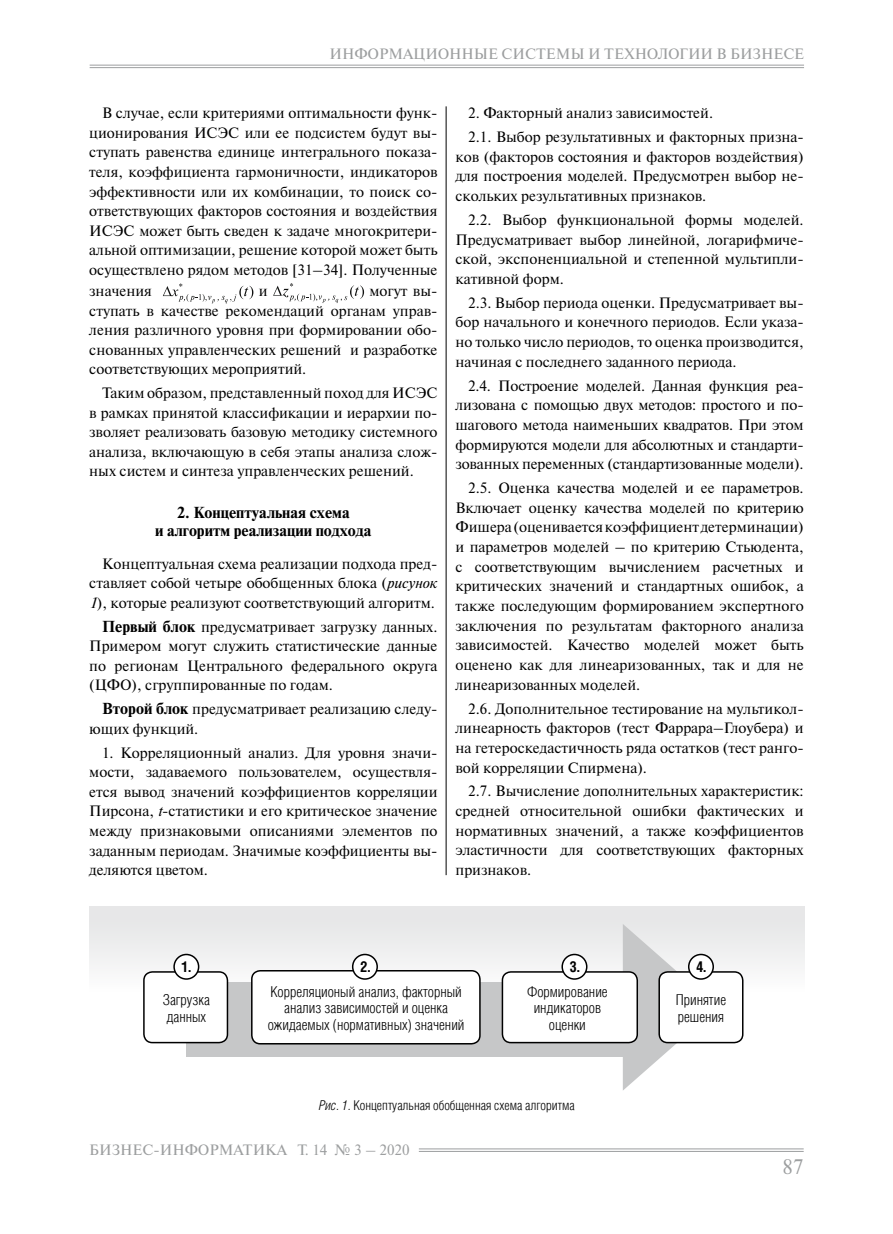
<style>
.page{position:relative;width:893px;height:1234px;background:#fff}
.page>*{position:absolute;margin:0;border:0;box-sizing:border-box;transform-origin:0 0}
.t1{font:21px "Newton C";color:#9c9e9f}
.t2{font:15px/19.6px "Newton C";color:#000;text-align:justify}
.t3{font:300 15px/16.5px "Helios Cond";color:#000}
.t4{font:15px "Newton C";color:#9c9e9f}
.t5{font:700 15px/18px "Newton C";color:#000;text-align:center}
.t6{font:700 15px "Helios Cond";color:#000}
.t7{font:300 13.5px "Helios Cond";color:#000}
.s1{font-style:italic}
.s2{font-weight:700}
</style>
<div class="page">
<hr style="left:419px;top:1148px;width:385px;height:1px;background:#9c9e9f">
<hr style="left:419px;top:1150px;width:385px;height:1px;background:#9c9e9f">
<hr style="left:90px;top:65px;width:714px;height:1px;background:#9c9e9f">
<hr style="left:90px;top:67px;width:714px;height:1px;background:#9c9e9f">
<hr style="left:446px;top:106px;width:1px;height:768px;background:#000">
<div style="left:90px;top:906px;width:714px;height:86px;background:#ebecec"></div>
<div style="left:186px;top:982px;width:457px;height:74px;background:#c6c7c8"></div>
<svg style="left:623px;top:924px;width:95px;height:166px"></svg>
<div style="left:144px;top:971px;width:83px;height:71px;background:#fff;border-radius:9px"></div>
<div style="left:143px;top:970px;width:85px;height:73px;border:2px solid #000;border-radius:9px"></div>
<div style="left:659px;top:971px;width:84px;height:71px;background:#fff;border-radius:9px"></div>
<div style="left:658px;top:970px;width:85px;height:73px;border:2px solid #000;border-radius:9px"></div>
<div style="left:502px;top:971px;width:135px;height:71px;background:#fff;border-radius:9px"></div>
<div style="left:502px;top:970px;width:136px;height:73px;border:2px solid #000;border-radius:9px"></div>
<div style="left:252px;top:970px;width:228px;height:73px;background:#fff;border-radius:9px"></div>
<div style="left:251px;top:969px;width:230px;height:75px;border:2px solid #000;border-radius:9px"></div>
<svg style="left:163px;top:283px;width:90px;height:20px"></svg>
<svg style="left:273px;top:283px;width:91px;height:20px"></svg>
<div style="left:174px;top:954px;width:25px;height:24px;background:#fff;border-radius:50%"></div>
<div style="left:173px;top:953px;width:26px;height:26px;border:2px solid #000;border-radius:50%"></div>
<div style="left:353px;top:954px;width:24px;height:24px;background:#fff;border-radius:50%"></div>
<div style="left:352px;top:953px;width:26px;height:26px;border:2px solid #000;border-radius:50%"></div>
<div style="left:562px;top:954px;width:25px;height:24px;background:#fff;border-radius:50%"></div>
<div style="left:561px;top:953px;width:26px;height:26px;border:2px solid #000;border-radius:50%"></div>
<div style="left:689px;top:954px;width:24px;height:24px;background:#fff;border-radius:50%"></div>
<div style="left:688px;top:953px;width:26px;height:26px;border:2px solid #000;border-radius:50%"></div>
<p class="t4" style="left:329px;top:45px;width:476px">ИНФОРМАЦИОННЫЕ СИСТЕМЫ И ТЕХНОЛОГИИ В БИЗНЕСЕ</p>
<p class="t2" style="left:89px;top:103px;width:350px;text-indent:13px">В случае, если критериями оптимальности функ&shy;ционирования ИСЭС или ее подсистем будут вы&shy;ступать равенства единице интегрального показа&shy;теля, коэффициента гармоничности, индикаторов эффективности или их комбинации, то поиск со&shy;ответствующих факторов состояния и воздействия ИСЭС может быть сведен к задаче многокритери&shy;альной оптимизации, решение которой может быть осуществлено рядом методов [31–34]. Полученные</p>
<p class="t2" style="left:89px;top:281px;width:64px">значения</p>
<p class="t2" style="left:259px;top:281px;width:10px">и</p>
<p class="t2" style="left:89px;top:281px;width:350px;text-indent:280px">могут вы&shy;ступать в качестве рекомендаций органам управ&shy;ления различного уровня при формировании обо&shy;снованных управленческих решений и разработке соответствующих мероприятий.</p>
<p class="t2" style="left:89px;top:383px;width:350px;text-indent:13px">Таким образом, представленный поход для ИСЭС в рамках принятой классификации и иерархии по&shy;зволяет реализовать базовую методику системного анализа, включающую в себя этапы анализа слож&shy;ных систем и синтеза управленческих решений.</p>
<p class="t5" style="left:155px;top:503px;width:218px">2. Концептуальная схема<br>и алгоритм реализации подхода</p>
<p class="t2" style="left:89px;top:553px;width:350px;text-indent:13px">Концептуальная схема реализации подхода пред&shy;ставляет собой четыре обобщенных блока (<span class="s1">рисунок 1</span>), которые реализуют соответствующий алгоритм.</p>
<p class="t2" style="left:89px;top:616px;width:350px;text-indent:13px"><span class="s2">Первый блок</span> предусматривает загрузку данных.<br>Примером могут служить статистические данные по регионам Центрального федерального округа (ЦФО), сгруппированные по годам.</p>
<p class="t2" style="left:89px;top:699px;width:350px;text-indent:13px"><span class="s2">Второй блок</span> предусматривает реализацию следу&shy;ющих функций.</p>
<p class="t2" style="left:89px;top:742px;width:350px;text-indent:13px">1. Корреляционный анализ. Для уровня значи&shy;мости, задаваемого пользователем, осуществля&shy;ется вывод значений коэффициентов корреляции Пирсона, <span class="s1">t</span>-статистики и его критическое значение между признаковыми описаниями элементов по заданным периодам. Значимые коэффициенты вы&shy;деляются цветом.</p>
<p class="t2" style="left:468px;top:101px;width:337px;line-height:23.9px">2. Факторный анализ зависимостей.<br>2.1. Выбор результативных и факторных призна-</p>
<p class="t2" style="left:455px;top:147px;width:350px">ков (факторов состояния и факторов воздействия) для построения моделей. Предусмотрен выбор не&shy;скольких результативных признаков.</p>
<p class="t2" style="left:455px;top:210px;width:350px;text-indent:13px">2.2. Выбор функциональной формы моделей.<br>Предусматривает выбор линейной, логарифмиче&shy;ской, экспоненциальной и степенной мультипли&shy;кативной форм.</p>
<p class="t2" style="left:455px;top:293px;width:350px;text-indent:13px">2.3. Выбор периода оценки. Предусматривает вы&shy;бор начального и конечного периодов. Если указа&shy;но только число периодов, то оценка производится, начиная с последнего заданного периода.</p>
<p class="t2" style="left:455px;top:375px;width:350px;text-indent:13px">2.4. Построение моделей. Данная функция реа&shy;лизована с помощью двух методов: простого и по&shy;шагового метода наименьших квадратов. При этом формируются модели для абсолютных и стандарти&shy;зованных переменных (стандартизованные модели).</p>
<p class="t2" style="left:455px;top:478px;width:350px;text-indent:13px">2.5. Оценка качества моделей и ее параметров.<br>Включает оценку качества моделей по критерию Фишера (оценивается коэффициент детерминации) и параметров моделей – по критерию Стьюдента, с соответствующим вычислением расчетных и критических значений и стандартных ошибок, а также последующим формированием экспертного заключения по результатам факторного анализа зависимостей. Качество моделей может быть оценено как для линеаризованных, так и для не линеаризованных моделей.</p>
<p class="t2" style="left:455px;top:698px;width:350px;text-indent:13px">2.6. Дополнительное тестирование на мультикол&shy;линеарность факторов (тест Фаррара–Глоубера) и на гетероскедастичность ряда остатков (тест ранго&shy;вой корреляции Спирмена).</p>
<p class="t2" style="left:455px;top:781px;width:350px;text-indent:13px">2.7. Вычисление дополнительных характеристик: средней относительной ошибки фактических и нормативных значений, а также коэффициентов эластичности для соответствующих факторных признаков.</p>
<p class="t6" style="left:182px;top:957px;width:11px">1.</p>
<p class="t6" style="left:360px;top:957px;width:12px">2.</p>
<p class="t6" style="left:570px;top:957px;width:12px">3.</p>
<p class="t6" style="left:696px;top:957px;width:11px">4.</p>
<p class="t3" style="left:163px;top:991px;width:48px">Загрузка данных</p>
<p class="t3" style="left:527px;top:982px;width:82px;text-align:center">Формирование индикаторов оценки</p>
<p class="t3" style="left:268px;top:982px;width:198px;text-align:center">Корреляционый анализ, факторный анализ зависимостей и оценка ожидаемых (нормативных) значений</p>
<p class="t3" style="left:676px;top:991px;width:52px">Принятие решения</p>
<p class="t7" style="left:319px;top:1097px;width:257px"><span class="s1">Рис. 1.</span> Концептуальная обобщенная схема алгоритма</p>
<p class="t4" style="left:89px;top:1141px;width:322px">БИЗНЕС-ИНФОРМАТИКА Т. 14 № 3 – 2020</p>
<h1 class="t1" style="left:783px;top:1154px;width:23px">87</h1>
</div>
